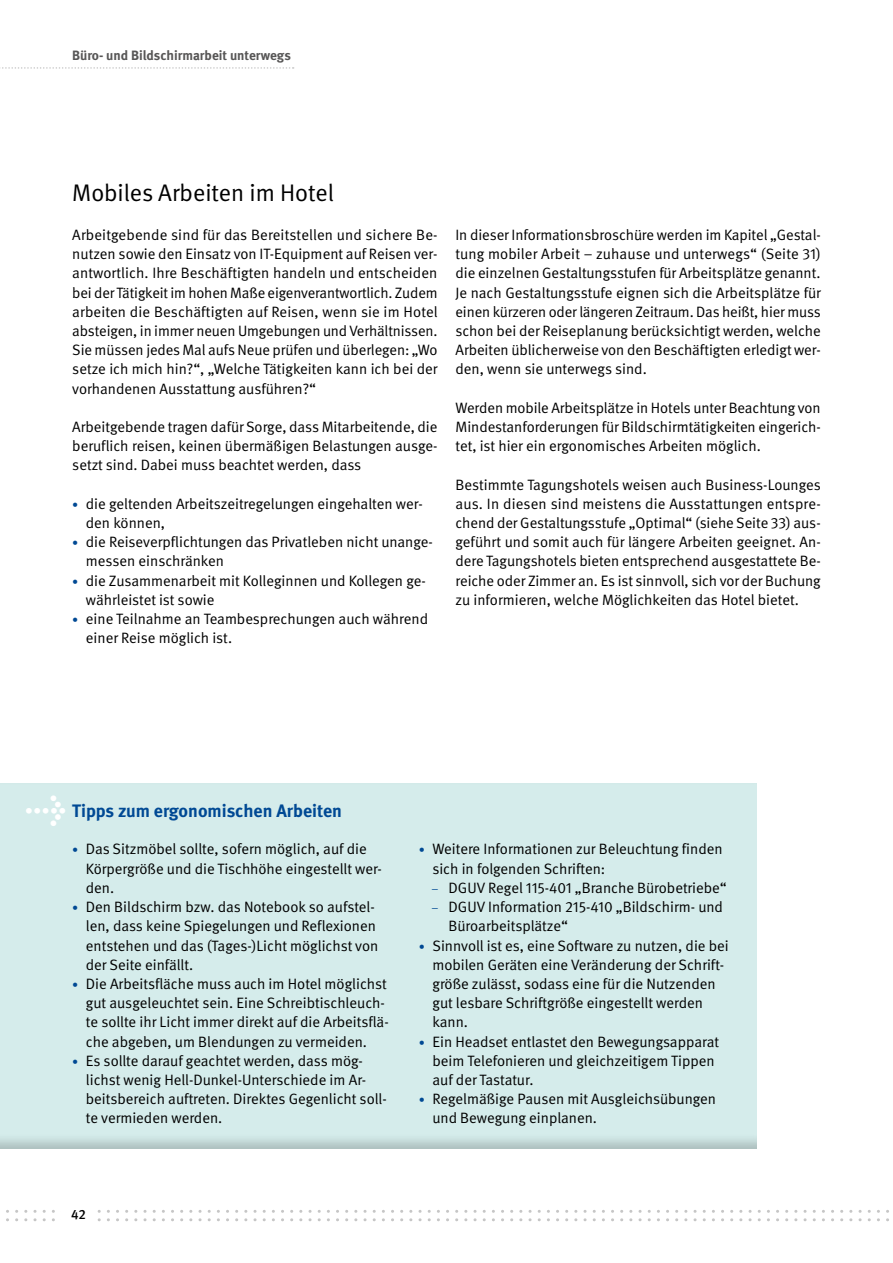
<style>
.page{position:relative;width:893px;height:1263px;background:#fff}
.page>*{position:absolute;margin:0;border:0;box-sizing:border-box;transform-origin:0 0}
.t1{font:700 33.75px "DGUV Meta";color:#fff}
._01_Überschriften_16pt_Unter-Überschrift{font:24px "DGUV Meta";color:#000}
._01_Überschriften_Kastenüberschrift-H2{font:700 18px "DGUV Meta";color:#004994}
._02_Fließtext_Fließtext{font:15px/19.2px "DGUV Meta";color:#000}
._02_Fließtext_Aufzählung_eingrückt{font:15px/19.2px "DGUV Meta";color:#000}
.t2{font:700 13.5px "DGUV Meta";color:#575656}
.t3{font:500 13.5px "DGUV Meta";color:#000}
.s1{font-size:12px;color:#004994}
</style>
<div class="page">
<div style="left:0;top:771px;width:769px;height:378px;background:#000;opacity:.2"></div>
<svg style="left:6px;top:1210px;width:883px;height:11px"></svg>
<div style="left:62px;top:1205px;width:34px;height:38px;background:#fff"></div>
<svg style="left:0;top:67px;width:294px;height:2px"></svg>
<p class="t2" style="left:72px;top:47px;width:220px">Büro- und Bildschirmarbeit unterwegs</p>
<h2 class="_01_Überschriften_16pt_Unter-Überschrift" style="left:72px;top:178px;width:263px">Mobiles Arbeiten im Hotel</h2>
<p class="_02_Fließtext_Fließtext" style="left:72px;top:226px;width:367px;text-align:justify">Arbeitgebende sind für das Bereitstellen und sichere Be&shy;nutzen sowie den Einsatz von IT-Equipment auf Reisen ver&shy;antwortlich. Ihre Beschäftigten handeln und entscheiden bei der Tätigkeit im hohen Maße eigenverantwortlich. Zudem arbeiten die Beschäftigten auf Reisen, wenn sie im Hotel absteigen, in immer neuen Umgebungen und Verhältnissen.<br>Sie müssen jedes Mal aufs Neue prüfen und überlegen: „Wo setze ich mich hin?“, „Welche Tätigkeiten kann ich bei der vorhandenen Ausstattung ausführen?“</p>
<p class="_02_Fließtext_Fließtext" style="left:72px;top:418px;width:367px;text-align:justify">Arbeitgebende tragen dafür Sorge, dass Mitarbeitende, die beruflich reisen, keinen übermäßigen Belastungen ausge&shy;setzt sind. Dabei muss beachtet werden, dass</p>
<p class="_02_Fließtext_Fließtext" style="left:86px;top:494px;width:338px;text-indent:-14px"><span class="s1">•</span> die geltenden Arbeitszeitregelungen eingehalten wer&shy;den können,</p>
<p class="_02_Fließtext_Fließtext" style="left:86px;top:533px;width:349px;text-indent:-14px"><span class="s1">•</span> die Reiseverpflichtungen das Privatleben nicht unange&shy;messen einschränken</p>
<p class="_02_Fließtext_Fließtext" style="left:86px;top:571px;width:341px;text-indent:-14px"><span class="s1">•</span> die Zusammenarbeit mit Kolleginnen und Kollegen ge&shy;währleistet ist sowie</p>
<p class="_02_Fließtext_Fließtext" style="left:86px;top:610px;width:344px;text-indent:-14px"><span class="s1">•</span> eine Teilnahme an Teambesprechungen auch während einer Reise möglich ist.</p>
<p class="_02_Fließtext_Fließtext" style="left:455px;top:226px;width:367px;text-align:justify">In dieser Informationsbroschüre werden im Kapitel „Gestal&shy;tung mobiler Arbeit – zuhause und unterwegs“ (Seite 31) die einzelnen Gestaltungsstufen für Arbeitsplätze genannt.<br>Je nach Gestaltungsstufe eignen sich die Arbeitsplätze für einen kürzeren oder längeren Zeitraum. Das heißt, hier muss schon bei der Reiseplanung berücksichtigt werden, welche Arbeiten üblicherweise von den Beschäftigten erledigt wer&shy;den, wenn sie unterwegs sind.</p>
<p class="_02_Fließtext_Fließtext" style="left:455px;top:398px;width:367px;text-align:justify">Werden mobile Arbeitsplätze in Hotels unter Beachtung von Mindestanforderungen für Bildschirmtätigkeiten eingerich&shy;tet, ist hier ein ergonomisches Arbeiten möglich.</p>
<p class="_02_Fließtext_Fließtext" style="left:455px;top:475px;width:367px;text-align:justify">Bestimmte Tagungshotels weisen auch Business-Lounges aus. In diesen sind meistens die Ausstattungen entspre&shy;chend der Gestaltungsstufe „Optimal“ (siehe Seite 33) aus&shy;geführt und somit auch für längere Arbeiten geeignet. An&shy;dere Tagungshotels bieten entsprechend ausgestattete Be&shy;reiche oder Zimmer an. Es ist sinnvoll, sich vor der Buchung zu informieren, welche Möglichkeiten das Hotel bietet.</p>
<h1 class="t1" style="left:26px;top:788px;width:42px">→</h1>
<h2 class="_01_Überschriften_Kastenüberschrift-H2" style="left:72px;top:800px;width:271px">Tipps zum ergonomischen Arbeiten</h2>
<p class="_02_Fließtext_Fließtext" style="left:86px;top:840px;width:298px;text-indent:-14px"><span class="s1">•</span> Das Sitzmöbel sollte, sofern möglich, auf die<br>Körpergröße und die Tischhöhe eingestellt wer&shy;den.</p>
<p class="_02_Fließtext_Fließtext" style="left:86px;top:898px;width:294px;text-indent:-14px"><span class="s1">•</span> Den Bildschirm bzw. das Notebook so aufstel&shy;len, dass keine Spiegelungen und Reflexionen entstehen und das (Tages-)Licht möglichst von der Seite einfällt.</p>
<p class="_02_Fließtext_Fließtext" style="left:86px;top:974px;width:304px;text-indent:-14px"><span class="s1">•</span> Die Arbeitsfläche muss auch im Hotel möglichst gut ausgeleuchtet sein. Eine Schreibtischleuch&shy;te sollte ihr Licht immer direkt auf die Arbeitsflä&shy;che abgeben, um Blendungen zu vermeiden.</p>
<p class="_02_Fließtext_Fließtext" style="left:86px;top:1051px;width:302px;text-indent:-14px"><span class="s1">•</span> Es sollte darauf geachtet werden, dass mög&shy;lichst wenig Hell-Dunkel-Unterschiede im Ar&shy;beitsbereich auftreten. Direktes Gegenlicht soll&shy;te vermieden werden.</p>
<p class="_02_Fließtext_Fließtext" style="left:432px;top:840px;width:292px;text-indent:-14px"><span class="s1">•</span> Weitere Informationen zur Beleuchtung finden sich in folgenden Schriften:</p>
<p class="_02_Fließtext_Aufzählung_eingrückt" style="left:432px;top:878px;width:297px"><span class="s1">–</span> DGUV Regel 115-401 „Branche Bürobetriebe“</p>
<p class="_02_Fließtext_Aufzählung_eingrückt" style="left:449px;top:898px;width:276px;text-indent:-17px"><span class="s1">–</span> DGUV Information 215-410 „Bildschirm- und<br>Büroarbeitsplätze“</p>
<p class="_02_Fließtext_Fließtext" style="left:432px;top:936px;width:298px;text-indent:-14px"><span class="s1">•</span> Sinnvoll ist es, eine Software zu nutzen, die bei mobilen Geräten eine Veränderung der Schrift&shy;größe zulässt, sodass eine für die Nutzenden gut lesbare Schriftgröße eingestellt werden kann.</p>
<p class="_02_Fließtext_Fließtext" style="left:432px;top:1032px;width:288px;text-indent:-14px"><span class="s1">•</span> Ein Headset entlastet den Bewegungsapparat beim Telefonieren und gleichzeitigem Tippen auf der Tastatur.</p>
<p class="_02_Fließtext_Fließtext" style="left:432px;top:1090px;width:285px;text-indent:-14px"><span class="s1">•</span> Regelmäßige Pausen mit Ausgleichsübungen und Bewegung einplanen.</p>
<p class="t3" style="left:71px;top:1207px;width:16px">42</p>
</div>
